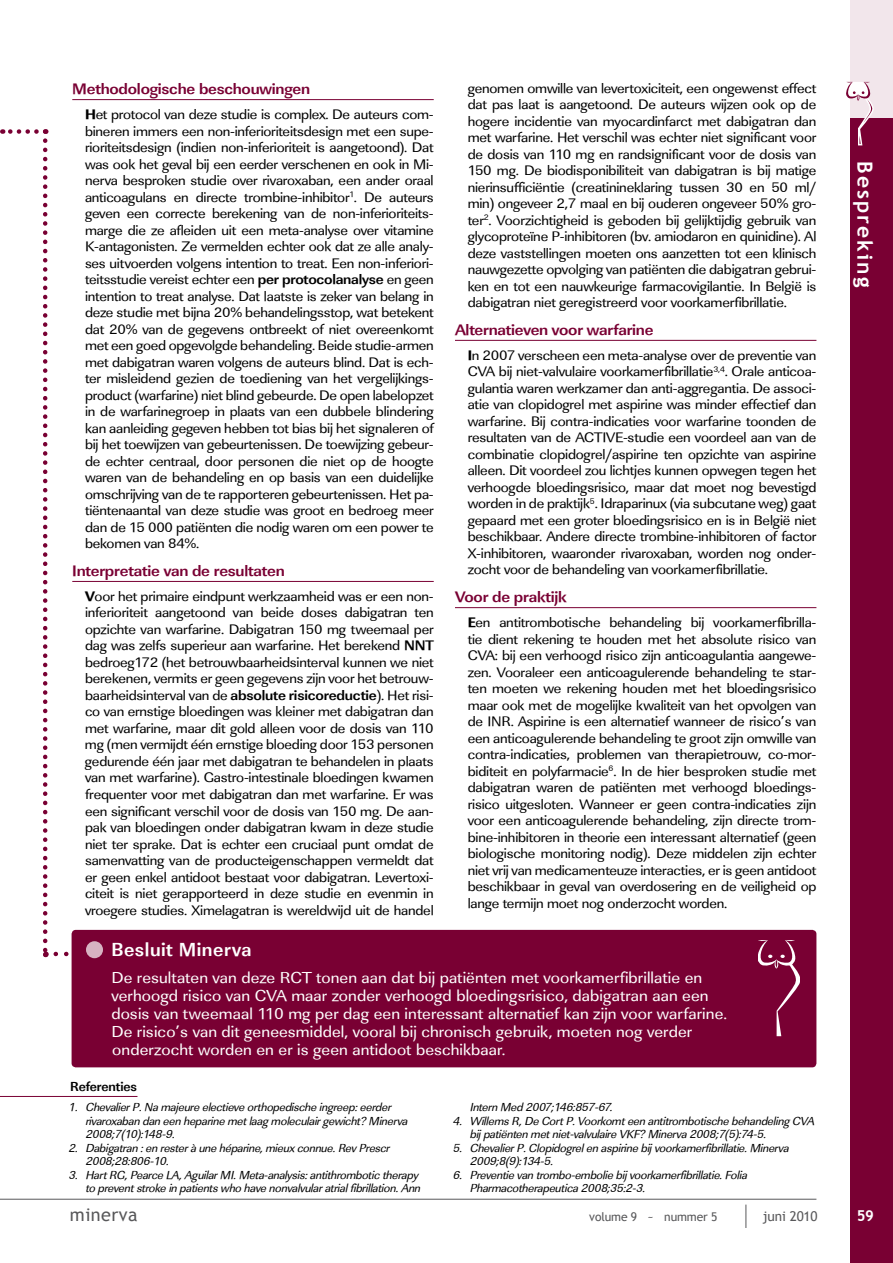
<style>
.page{position:relative;width:893px;height:1263px;background:#fff}
.page>*{position:absolute;margin:0;border:0;box-sizing:border-box;transform-origin:0 0}
.t1{font:700 21px "Trebuchet MS";letter-spacing:.1em;color:#fff}
.t2{font:700 19.5px "Linear Std";letter-spacing:.025em;color:#fff}
.t3{font:18px "Trebuchet MS";letter-spacing:.025em;color:#58585a}
.t4{font:16.35px/18px "Linear Std";letter-spacing:.005em;color:#fff;scale:1.05 1}
.t5{font:700 15.6px "Linear Std";letter-spacing:-.015em;color:#790033;scale:1.05 1}
.t6{font:700 15px "Trebuchet MS";color:#fff}
.t7{font:14.25px/16.5px "Linear Std";letter-spacing:-.015em;color:#000;text-align:justify;scale:1.05 1}
.t8{font:700 13.5px "Linear Std";letter-spacing:-.01em;color:#000}
.t9{font:13.5px "Trebuchet MS";letter-spacing:-.01em;color:#58585a}
.t10{font:italic 12px/13.5px "Linear Std";letter-spacing:-.015em;color:#000}
.t11{font:12px "Trebuchet MS";letter-spacing:-.01em;color:#58585a}
.s1{font-family:"Linear Std Xbold"}
.s2{font-weight:700}
</style>
<div class="page">
<div style="left:850px;top:0;width:43px;height:119px;background:#f2e6eb"></div>
<div style="left:850px;top:119px;width:43px;height:1144px;background:#790033"></div>
<div style="left:72px;top:930px;width:744px;height:137px;background:#790033;border-radius:4px"></div>
<hr style="left:72px;top:99px;width:362px;height:1px;background:#790033">
<hr style="left:72px;top:581px;width:362px;height:1px;background:#790033">
<hr style="left:455px;top:340px;width:361px;height:1px;background:#790033">
<hr style="left:455px;top:607px;width:361px;height:1px;background:#790033">
<div style="left:86px;top:941px;width:17px;height:17px;background:#d7b3c2;border-radius:50%"></div>
<svg style="left:43px;top:141px;width:4px;height:816px"></svg>
<svg style="left:56px;top:952px;width:16px;height:4px"></svg>
<svg style="left:2px;top:129px;width:35px;height:5px"></svg>
<hr style="left:0;top:1199px;width:816px;height:1px;background:#58585a">
<svg style="left:846px;top:82px;width:28px;height:64px"></svg>
<svg style="left:745px;top:1204px;width:1px;height:24px"></svg>
<svg style="left:758px;top:940px;width:42px;height:96px"></svg>
<hr style="left:0;top:1096px;width:137px;height:1px;background:#790033">
<p class="t5" style="left:72px;top:80px;width:228px">Methodologische beschouwingen</p>
<p class="t7" style="left:85px;top:106px;width:334px"><span class="s1">H</span>et protocol van deze studie is complex. De auteurs com&shy;bineren immers een non-inferioriteitsdesign met een supe&shy;rioriteitsdesign (indien non-inferioriteit is aangetoond). Dat was ook het geval bij een eerder verschenen en ook in Mi&shy;nerva besproken studie over rivaroxaban, een ander oraal anticoagulans en directe trombine-inhibitor<sup>1</sup>. De auteurs geven een correcte berekening van de non-inferioriteits&shy;marge die ze afleiden uit een meta-analyse over vitamine K-antagonisten. Ze vermelden echter ook dat ze alle analy&shy;ses uitvoerden volgens intention to treat. Een non-inferiori&shy;teitsstudie vereist echter een <span class="s2">per protocolanalyse</span> en geen intention to treat analyse. Dat laatste is zeker van belang in deze studie met bijna 20% behandelingsstop, wat betekent dat 20% van de gegevens ontbreekt of niet overeenkomt met een goed opgevolgde behandeling. Beide studie-armen met dabigatran waren volgens de auteurs blind. Dat is ech&shy;ter misleidend gezien de toediening van het vergelijkings&shy;product (warfarine) niet blind gebeurde. De open labelopzet in de warfarinegroep in plaats van een dubbele blindering kan aanleiding gegeven hebben tot bias bij het signaleren of bij het toewijzen van gebeurtenissen. De toewijzing gebeur&shy;de echter centraal, door personen die niet op de hoogte waren van de behandeling en op basis van een duidelijke omschrijving van de te rapporteren gebeurtenissen. Het pa&shy;tiëntenaantal van deze studie was groot en bedroeg meer dan de 15 000 patiënten die nodig waren om een power te bekomen van 84%.</p>
<p class="t5" style="left:72px;top:561px;width:204px">Interpretatie van de resultaten</p>
<p class="t7" style="left:85px;top:588px;width:334px"><span class="s1">V</span>oor het primaire eindpunt werkzaamheid was er een non&shy;inferioriteit aangetoond van beide doses dabigatran ten opzichte van warfarine. Dabigatran 150 mg tweemaal per dag was zelfs superieur aan warfarine. Het berekend <span class="s2">NNT </span>bedroeg172 (het betrouwbaarheidsinterval kunnen we niet berekenen, vermits er geen gegevens zijn voor het betrouw&shy;baarheidsinterval van de <span class="s2">absolute risicoreductie</span>). Het risi&shy;co van ernstige bloedingen was kleiner met dabigatran dan met warfarine, maar dit gold alleen voor de dosis van 110 mg (men vermijdt één ernstige bloeding door 153 personen gedurende één jaar met dabigatran te behandelen in plaats van met warfarine). Gastro-intestinale bloedingen kwamen frequenter voor met dabigatran dan met warfarine. Er was een significant verschil voor de dosis van 150 mg. De aan&shy;pak van bloedingen onder dabigatran kwam in deze studie niet ter sprake. Dat is echter een cruciaal punt omdat de samenvatting van de producteigenschappen vermeldt dat er geen enkel antidoot bestaat voor dabigatran. Levertoxi&shy;citeit is niet gerapporteerd in deze studie en evenmin in vroegere studies. Ximelagatran is wereldwijd uit de handel</p>
<h2 class="t2" style="left:111px;top:938px;width:142px">Besluit Minerva</h2>
<p class="t7" style="left:468px;top:80px;width:334px">genomen omwille van levertoxiciteit, een ongewenst effect dat pas laat is aangetoond. De auteurs wijzen ook op de hogere incidentie van myocardinfarct met dabigatran dan met warfarine. Het verschil was echter niet significant voor de dosis van 110 mg en randsignificant voor de dosis van 150 mg. De biodisponibiliteit van dabigatran is bij matige nierinsufficiëntie (creatinineklaring tussen 30 en 50 ml/ min) ongeveer 2,7 maal en bij ouderen ongeveer 50% gro&shy;ter<sup>2</sup>. Voorzichtigheid is geboden bij gelijktijdig gebruik van glycoproteïne P-inhibitoren (bv. amiodaron en quinidine). Al deze vaststellingen moeten ons aanzetten tot een klinisch nauwgezette opvolging van patiënten die dabigatran gebrui&shy;ken en tot een nauwkeurige farmacovigilantie. In België is dabigatran niet geregistreerd voor voorkamerfibrillatie.</p>
<p class="t5" style="left:455px;top:320px;width:191px">Alternatieven voor warfarine</p>
<p class="t7" style="left:468px;top:347px;width:334px"><span class="s1">I</span>n 2007 verscheen een meta-analyse over de preventie van CVA bij niet-valvulaire voorkamerfibrillatie<sup>3,4</sup>. Orale anticoa&shy;gulantia waren werkzamer dan anti-aggregantia. De associ&shy;atie van clopidogrel met aspirine was minder effectief dan warfarine. Bij contra-indicaties voor warfarine toonden de resultaten van de ACTIVE-studie een voordeel aan van de combinatie clopidogrel/aspirine ten opzichte van aspirine alleen. Dit voordeel zou lichtjes kunnen opwegen tegen het verhoogde bloedingsrisico, maar dat moet nog bevestigd worden in de praktijk<sup>5</sup>. Idraparinux (via subcutane weg) gaat gepaard met een groter bloedingsrisico en is in België niet beschikbaar. Andere directe trombine-inhibitoren of factor X-inhibitoren, waaronder rivaroxaban, worden nog onder&shy;zocht voor de behandeling van voorkamerfibrillatie.</p>
<p class="t5" style="left:455px;top:588px;width:108px">Voor de praktijk</p>
<p class="t7" style="left:468px;top:614px;width:334px"><span class="s1">E</span>en antitrombotische behandeling bij voorkamerfibrilla&shy;tie dient rekening te houden met het absolute risico van CVA: bij een verhoogd risico zijn anticoagulantia aangewe&shy;zen. Vooraleer een anticoagulerende behandeling te star&shy;ten moeten we rekening houden met het bloedingsrisico maar ook met de mogelijke kwaliteit van het opvolgen van de INR. Aspirine is een alternatief wanneer de risico’s van een anticoagulerende behandeling te groot zijn omwille van contra-indicaties, problemen van therapietrouw, co-mor&shy;biditeit en polyfarmacie<sup>6</sup>. In de hier besproken studie met dabigatran waren de patiënten met verhoogd bloedings&shy;risico uitgesloten. Wanneer er geen contra-indicaties zijn voor een anticoagulerende behandeling, zijn directe trom&shy;bine-inhibitoren in theorie een interessant alternatief (geen biologische monitoring nodig). Deze middelen zijn echter niet vrij van medicamenteuze interacties, er is geen antidoot beschikbaar in geval van overdosering en de veiligheid op lange termijn moet nog onderzocht worden.</p>
<p class="t4" style="left:111px;top:969px;width:588px">De resultaten van deze RCT tonen aan dat bij patiënten met voorkamerfibrillatie en verhoogd risico van CVA maar zonder verhoogd bloedingsrisico, dabigatran aan een dosis van tweemaal 110 mg per dag een interessant alternatief kan zijn voor warfarine.<br>De risico’s van dit geneesmiddel, vooral bij chronisch gebruik, moeten nog verder onderzocht worden en er is geen antidoot beschikbaar.</p>
<p class="t8" style="left:70px;top:1078px;width:68px">Referenties</p>
<p class="t10" style="left:69px;top:1101px;width:11px">1.</p>
<p class="t10" style="left:69px;top:1141px;width:11px">2.</p>
<p class="t10" style="left:69px;top:1168px;width:11px">3.</p>
<p class="t10" style="left:86px;top:1101px;width:336px">Chevalier P. Na majeure electieve orthopedische ingreep: eerder rivaroxaban dan een heparine met laag moleculair gewicht? Minerva 2008;7(10):148-9.<br>Dabigatran : en rester à une héparine, mieux connue. Rev Prescr 2008;28:806-10.<br>Hart RG, Pearce LA, Aguilar MI. Meta-analysis: antithrombotic therapy to prevent stroke in patients who have nonvalvular atrial fibrillation. Ann</p>
<p class="t10" style="left:453px;top:1114px;width:11px">4.</p>
<p class="t10" style="left:453px;top:1141px;width:11px">5.</p>
<p class="t10" style="left:453px;top:1168px;width:11px">6.</p>
<p class="t10" style="left:470px;top:1101px;width:346px">Intern Med 2007;146:857-67.<br>Willems R, De Cort P. Voorkomt een antitrombotische behandeling CVA bij patiënten met niet-valvulaire VKF? Minerva 2008;7(5):74-5.<br>Chevalier P. Clopidogrel en aspirine bij voorkamerfibrillatie. Minerva 2009;8(9):134-5.<br>Preventie van trombo-embolie bij voorkamerfibrillatie. Folia Pharmacotherapeutica 2008;35:2-3.</p>
<h1 class="t1" style="left:878px;top:161px;width:128px;rotate:90deg">Bespreking</h1>
<p class="t3" style="left:70px;top:1204px;width:69px">minerva</p>
<p class="t6" style="left:857px;top:1206px;width:19px">59</p>
<p class="t11" style="left:589px;top:1209px;width:130px">volume 9 ~ nummer 5</p>
<p class="t9" style="left:763px;top:1208px;width:56px">juni 2010</p>
</div>
